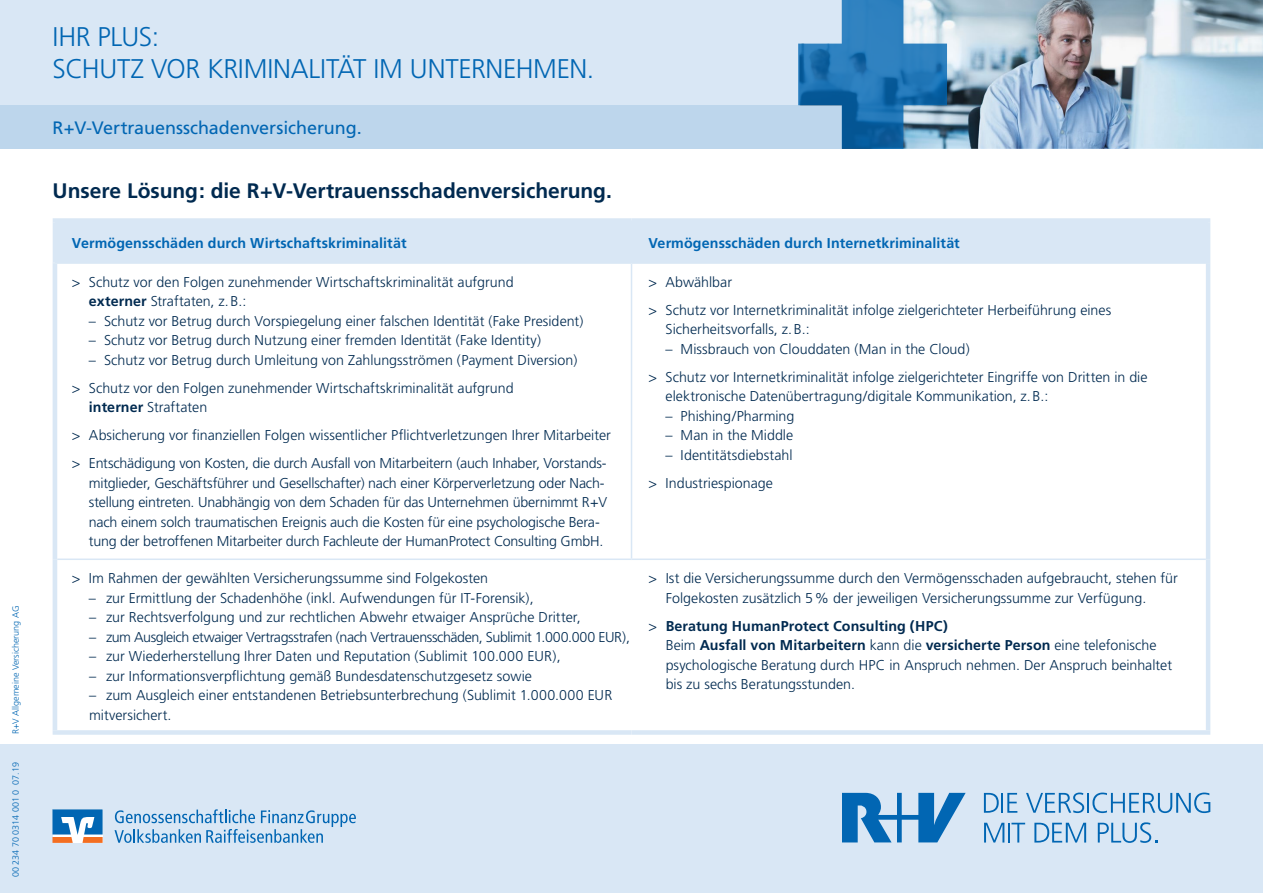
<style>
.page{position:relative;width:1263px;height:893px;background:#fff}
.page>*{position:absolute;margin:0;border:0;box-sizing:border-box;transform-origin:0 0}
.t1{font:300 27px/31.5px "Frutiger";letter-spacing:-.01em;color:#0166b3}
.t2{font:700 21px "Frutiger";letter-spacing:-.005em;color:#002a50}
.t3{font:18px "Frutiger";letter-spacing:-.005em;color:#0166b3}
.t4{font:300 14.25px/19.5px "Frutiger";color:#002a50}
.t5{font:700 14.25px "Frutiger";letter-spacing:.005em;color:#0166b3}
.t6{font:300 14.25px "Frutiger";letter-spacing:-.03em;color:#002a50}
.t7{font:300 9px "Frutiger";color:#0166b3}
.s1{font-weight:700}
</style>
<div class="page">
<div style="left:0;top:0;width:890px;height:149px;background:#d9e7f5"></div>
<div style="left:0;top:105px;width:872px;height:44px;background:#bdd6ec"></div>
<img style="left:947px;top:0;width:316px;height:149px">
<svg style="left:798px;top:0;width:149px;height:149px"></svg>
<div style="left:57px;top:223px;width:1149px;height:39px;background:#d9e7f5"></div>
<hr style="left:53px;top:223px;width:4px;height:39px;background:#d9e7f5">
<div style="left:53px;top:218px;width:578px;height:5px;background:#d9e7f5"></div>
<div style="left:631px;top:218px;width:579px;height:5px;background:#d9e7f5"></div>
<hr style="left:53px;top:262px;width:578px;height:2px;background:#d9e7f5">
<hr style="left:631px;top:262px;width:575px;height:2px;background:#d9e7f5">
<div style="left:629px;top:223px;width:5px;height:39px;background:#d9e7f5"></div>
<hr style="left:1206px;top:223px;width:4px;height:40px;background:#d9e7f5">
<hr style="left:53px;top:264px;width:4px;height:295px;background:#d9e7f5">
<hr style="left:53px;top:559px;width:4px;height:171px;background:#d9e7f5">
<hr style="left:631px;top:264px;width:1px;height:294px;background:#d9e7f5">
<hr style="left:1206px;top:263px;width:4px;height:296px;background:#d9e7f5">
<hr style="left:1206px;top:559px;width:4px;height:171px;background:#d9e7f5">
<hr style="left:57px;top:558px;width:574px;height:2px;background:#d9e7f5">
<hr style="left:631px;top:558px;width:575px;height:2px;background:#d9e7f5">
<div style="left:53px;top:730px;width:578px;height:5px;background:#d9e7f5"></div>
<div style="left:631px;top:730px;width:579px;height:5px;background:#d9e7f5"></div>
<div style="left:0;top:744px;width:1263px;height:149px;background:#d9e7f5"></div>
<svg style="left:114px;top:809px;width:242px;height:34px"></svg>
<svg style="left:53px;top:809px;width:50px;height:34px;background:#7297b7"></svg>
<svg style="left:984px;top:793px;width:15px;height:20px"></svg>
<hr style="left:1001px;top:793px;width:2px;height:20px;background:#0166b3">
<svg style="left:1007px;top:793px;width:10px;height:20px"></svg>
<svg style="left:1026px;top:792px;width:58px;height:21px"></svg>
<hr style="left:1087px;top:793px;width:2px;height:20px;background:#0166b3">
<svg style="left:1092px;top:792px;width:118px;height:21px"></svg>
<svg style="left:984px;top:823px;width:41px;height:19px"></svg>
<svg style="left:1034px;top:823px;width:52px;height:19px"></svg>
<svg style="left:842px;top:793px;width:124px;height:49px"></svg>
<svg style="left:1098px;top:822px;width:60px;height:21px"></svg>
<p class="t7" style="left:11px;top:734px;width:130px;rotate:-90deg">R+V Allgemeine Versicherung AG</p>
<p class="t7" style="left:11px;top:877px;width:117px;rotate:-90deg">00 234 70 0314 001 0 07.19</p>
<h1 class="t1" style="left:53px;top:21px;width:543px">IHR PLUS:<br>SCHUTZ VOR KRIMINALITÄT IM UNTERNEHMEN.</h1>
<p class="t3" style="left:53px;top:117px;width:311px">R+V-Vertrauensschadenversicherung.</p>
<h2 class="t2" style="left:53px;top:179px;width:561px">Unsere Lösung: die R+V-Vertrauensschadenversicherung.</h2>
<p class="t5" style="left:72px;top:235px;width:336px">Vermögensschäden durch Wirtschaftskriminalität</p>
<p class="t5" style="left:648px;top:235px;width:313px">Vermögensschäden durch Internetkriminalität</p>
<p class="t4" style="left:89px;top:272px;width:426px;text-indent:-17px">&gt; Schutz vor den Folgen zunehmender Wirtschaftskriminalität aufgrund <span class="s1">externer</span> Straftaten, z.B.:</p>
<p class="t4" style="left:89px;top:311px;width:496px">– Schutz vor Betrug durch Vorspiegelung einer falschen Identität (Fake President)</p>
<p class="t4" style="left:89px;top:331px;width:453px">– Schutz vor Betrug durch Nutzung einer fremden Identität (Fake Identity)</p>
<p class="t4" style="left:72px;top:346px;width:507px;line-height:28px;text-indent:17px">– Schutz vor Betrug durch Umleitung von Zahlungsströmen (Payment Diversion) &gt; Schutz vor den Folgen zunehmender Wirtschaftskriminalität aufgrund</p>
<p class="t4" style="left:72px;top:393px;width:540px;line-height:28px;text-indent:17px"><span class="s1">interner</span> Straftaten<br>&gt; Absicherung vor finanziellen Folgen wissentlicher Pflichtverletzungen Ihrer Mitarbeiter &gt; Entschädigung von Kosten, die durch Ausfall von Mitarbeitern (auch Inhaber, Vorstands-</p>
<p class="t4" style="left:89px;top:473px;width:520px">mitglieder, Geschäftsführer und Gesellschafter) nach einer Körperverletzung oder Nach&shy;stellung eintreten. Unabhängig von dem Schaden für das Unternehmen übernimmt R+V nach einem solch traumatischen Ereignis auch die Kosten für eine psychologische Bera&shy;tung der betroffenen Mitarbeiter durch Fachleute der HumanProtect Consulting GmbH.</p>
<p class="t4" style="left:648px;top:268px;width:464px;line-height:28px">&gt; Abwählbar<br>&gt; Schutz vor Internetkriminalität infolge zielgerichteter Herbeiführung eines</p>
<p class="t4" style="left:665px;top:320px;width:146px">Sicherheitsvorfalls, z.B.:</p>
<p class="t4" style="left:648px;top:335px;width:500px;line-height:28px;text-indent:17px">– Missbrauch von Clouddaten (Man in the Cloud)<br>&gt; Schutz vor Internetkriminalität infolge zielgerichteter Eingriffe von Dritten in die</p>
<p class="t4" style="left:665px;top:387px;width:384px">elektronische Datenübertragung/digitale Kommunikation, z.B.:</p>
<p class="t4" style="left:665px;top:406px;width:130px">– Phishing/Pharming</p>
<p class="t4" style="left:665px;top:426px;width:129px">– Man in the Middle</p>
<p class="t4" style="left:648px;top:441px;width:145px;line-height:28px;text-indent:17px">– Identitätsdiebstahl &gt; Industriespionage</p>
<p class="t4" style="left:72px;top:568px;width:418px">&gt; Im Rahmen der gewählten Versicherungssumme sind Folgekosten</p>
<p class="t4" style="left:89px;top:588px;width:446px">– zur Ermittlung der Schadenhöhe (inkl. Aufwendungen für IT-Forensik),</p>
<p class="t4" style="left:89px;top:607px;width:493px">– zur Rechtsverfolgung und zur rechtlichen Abwehr etwaiger Ansprüche Dritter,</p>
<p class="t6" style="left:89px;top:629px;width:542px">– zum Ausgleich etwaiger Vertragsstrafen (nach Vertrauensschäden, Sublimit 1.000.000 EUR),</p>
<p class="t4" style="left:89px;top:646px;width:473px">– zur Wiederherstellung Ihrer Daten und Reputation (Sublimit 100.000 EUR),</p>
<p class="t4" style="left:89px;top:666px;width:444px">– zur Informationsverpflichtung gemäß Bundesdatenschutzgesetz sowie</p>
<p class="t4" style="left:89px;top:685px;width:525px">– zum Ausgleich einer entstandenen Betriebsunterbrechung (Sublimit 1.000.000 EUR mitversichert.</p>
<p class="t4" style="left:666px;top:568px;width:514px;text-indent:-17px">&gt; Ist die Versicherungssumme durch den Vermögensschaden aufgebraucht, stehen für<br>Folgekosten zusätzlich 5% der jeweiligen Versicherungssumme zur Verfügung.</p>
<p class="t4" style="left:666px;top:616px;width:508px;text-indent:-17px">&gt; <span class="s1">Beratung HumanProtect Consulting (HPC)<br></span>Beim <span class="s1">Ausfall von Mitarbeitern</span> kann die <span class="s1">versicherte Person</span> eine telefonische psychologische Beratung durch HPC in Anspruch nehmen. Der Anspruch beinhaltet bis zu sechs Beratungsstunden.</p>
</div>
